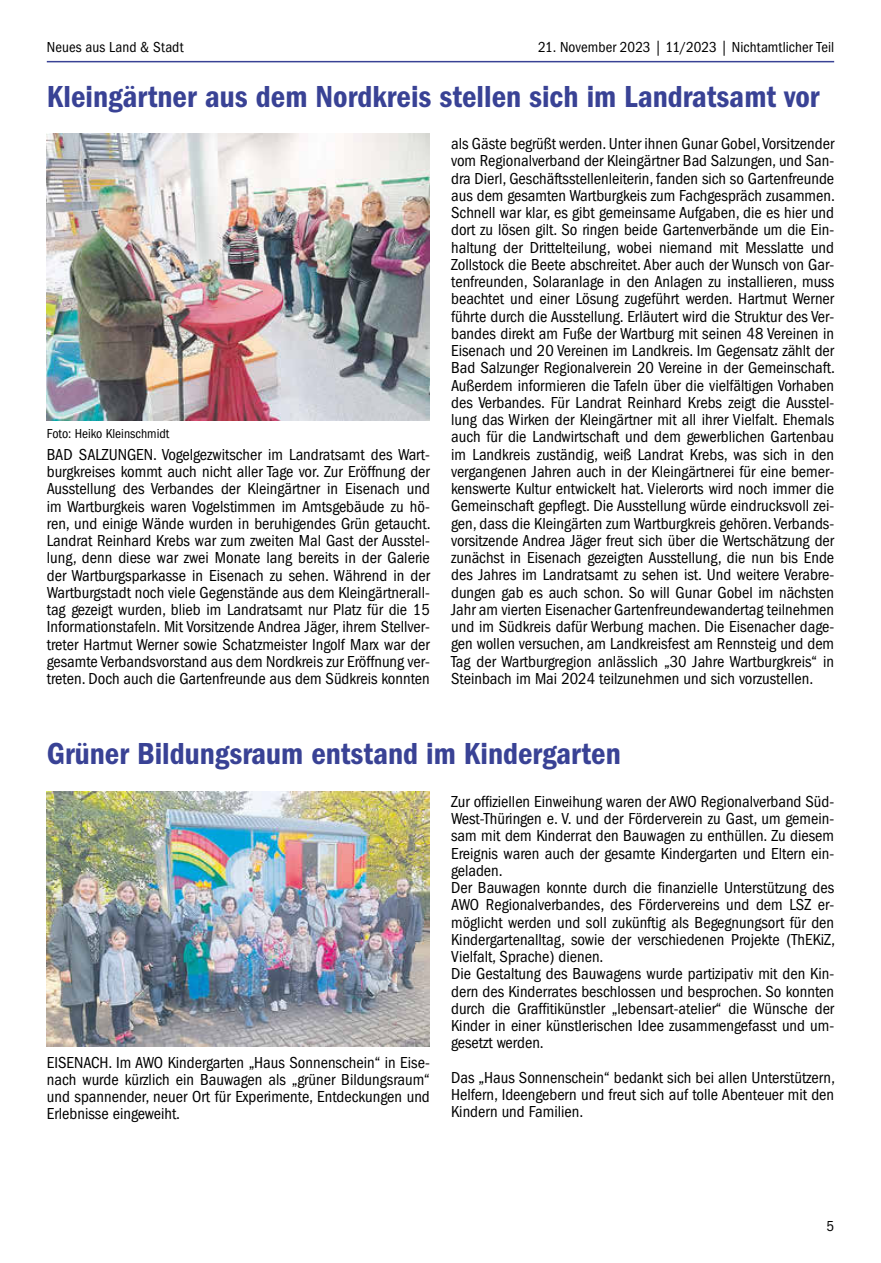
<style>
.page{position:relative;width:881px;height:1263px;background:#fff}
.page>*{position:absolute;margin:0;border:0;box-sizing:border-box;transform-origin:0 0}
.t1{font:600 condensed 31.5px "Franklin Gothic LT";color:#394295}
.t2{font:condensed 16.5px/17.2px "Franklin Gothic LT";color:#000;text-align:justify}
.t3{font:condensed 15px "Franklin Gothic LT";letter-spacing:.005em;color:#000}
.t4{font:condensed 13.5px "Franklin Gothic LT";color:#000}
</style>
<div class="page">
<hr style="left:47px;top:61px;width:786px;height:1px;background:#394295">
<img style="left:47px;top:134px;width:382px;height:287px">
<img style="left:47px;top:791px;width:382px;height:255px">
<p class="t3" style="left:538px;top:38px;width:297px">21. November 2023 | 11/2023 | Nichtamtlicher Teil</p>
<p class="t3" style="left:47px;top:38px;width:138px">Neues aus Land &amp; Stadt</p>
<h1 class="t1" style="left:47px;top:78px;width:774px">Kleingärtner aus dem Nordkreis stellen sich im Landratsamt vor</h1>
<p class="t4" style="left:47px;top:426px;width:124px">Foto: Heiko Kleinschmidt</p>
<p class="t2" style="left:47px;top:446px;width:385px">BAD SALZUNGEN. Vogelgezwitscher im Landratsamt des Wart&shy;burgkreises kommt auch nicht aller Tage vor. Zur Eröffnung der Ausstellung des Verbandes der Kleingärtner in Eisenach und im Wartburgkeis waren Vogelstimmen im Amtsgebäude zu hö&shy;ren, und einige Wände wurden in beruhigendes Grün getaucht.<br>Landrat Reinhard Krebs war zum zweiten Mal Gast der Ausstel&shy;lung, denn diese war zwei Monate lang bereits in der Galerie der Wartburgsparkasse in Eisenach zu sehen. Während in der Wartburgstadt noch viele Gegenstände aus dem Kleingärtnerall&shy;tag gezeigt wurden, blieb im Landratsamt nur Platz für die 15<br>Informationstafeln. Mit Vorsitzende Andrea Jäger, ihrem Stellver&shy;treter Hartmut Werner sowie Schatzmeister Ingolf Marx war der gesamte Verbandsvorstand aus dem Nordkreis zur Eröffnung ver&shy;treten. Doch auch die Gartenfreunde aus dem Südkreis konnten</p>
<p class="t2" style="left:451px;top:135px;width:385px">als Gäste begrüßt werden. Unter ihnen Gunar Gobel, Vorsitzender vom Regionalverband der Kleingärtner Bad Salzungen, und San&shy;dra Dierl, Geschäftsstellenleiterin, fanden sich so Gartenfreunde aus dem gesamten Wartburgkeis zum Fachgespräch zusammen.<br>Schnell war klar, es gibt gemeinsame Aufgaben, die es hier und dort zu lösen gilt. So ringen beide Gartenverbände um die Ein&shy;haltung der Drittelteilung, wobei niemand mit Messlatte und Zollstock die Beete abschreitet. Aber auch der Wunsch von Gar&shy;tenfreunden, Solaranlage in den Anlagen zu installieren, muss beachtet und einer Lösung zugeführt werden. Hartmut Werner führte durch die Ausstellung. Erläutert wird die Struktur des Ver&shy;bandes direkt am Fuße der Wartburg mit seinen 48 Vereinen in Eisenach und 20 Vereinen im Landkreis. Im Gegensatz zählt der Bad Salzunger Regionalverein 20 Vereine in der Gemeinschaft.<br>Außerdem informieren die Tafeln über die vielfältigen Vorhaben des Verbandes. Für Landrat Reinhard Krebs zeigt die Ausstel&shy;lung das Wirken der Kleingärtner mit all ihrer Vielfalt. Ehemals auch für die Landwirtschaft und dem gewerblichen Gartenbau im Landkreis zuständig, weiß Landrat Krebs, was sich in den vergangenen Jahren auch in der Kleingärtnerei für eine bemer&shy;kenswerte Kultur entwickelt hat. Vielerorts wird noch immer die Gemeinschaft gepflegt. Die Ausstellung würde eindrucksvoll zei&shy;gen, dass die Kleingärten zum Wartburgkreis gehören. Verbands&shy;vorsitzende Andrea Jäger freut sich über die Wertschätzung der zunächst in Eisenach gezeigten Ausstellung, die nun bis Ende des Jahres im Landratsamt zu sehen ist. Und weitere Verabre&shy;dungen gab es auch schon. So will Gunar Gobel im nächsten Jahr am vierten Eisenacher Gartenfreundewandertag teilnehmen und im Südkreis dafür Werbung machen. Die Eisenacher dage&shy;gen wollen versuchen, am Landkreisfest am Rennsteig und dem Tag der Wartburgregion anlässlich „30 Jahre Wartburgkreis“ in Steinbach im Mai 2024 teilzunehmen und sich vorzustellen.</p>
<h1 class="t1" style="left:47px;top:736px;width:575px">Grüner Bildungsraum entstand im Kindergarten</h1>
<p class="t2" style="left:47px;top:1053px;width:384px">EISENACH. Im AWO Kindergarten „Haus Sonnenschein“ in Eise&shy;nach wurde kürzlich ein Bauwagen als „grüner Bildungsraum“ und spannender, neuer Ort für Experimente, Entdeckungen und Erlebnisse eingeweiht.</p>
<p class="t2" style="left:451px;top:793px;width:385px;text-align:left">Zur offiziellen Einweihung waren der AWO Regionalverband Süd-West-Thüringen e. V. und der Förderverein zu Gast, um gemein&shy;sam mit dem Kinderrat den Bauwagen zu enthüllen. Zu diesem Ereignis waren auch der gesamte Kindergarten und Eltern ein&shy;geladen.<br>Der Bauwagen konnte durch die finanzielle Unterstützung des AWO Regionalverbandes, des Fördervereins und dem LSZ er&shy;möglicht werden und soll zukünftig als Begegnungsort für den Kindergartenalltag, sowie der verschiedenen Projekte (ThEKiZ, Vielfalt, Sprache) dienen.<br>Die Gestaltung des Bauwagens wurde partizipativ mit den Kin&shy;dern des Kinderrates beschlossen und besprochen. So konnten durch die Graffitikünstler „lebensart-atelier“ die Wünsche der Kinder in einer künstlerischen Idee zusammengefasst und um&shy;gesetzt werden.</p>
<p class="t2" style="left:451px;top:1069px;width:385px">Das „Haus Sonnenschein“ bedankt sich bei allen Unterstützern, Helfern, Ideengebern und freut sich auf tolle Abenteuer mit den Kindern und Familien.</p>
<p class="t3" style="left:826px;top:1218px;width:9px">5</p>
</div>
